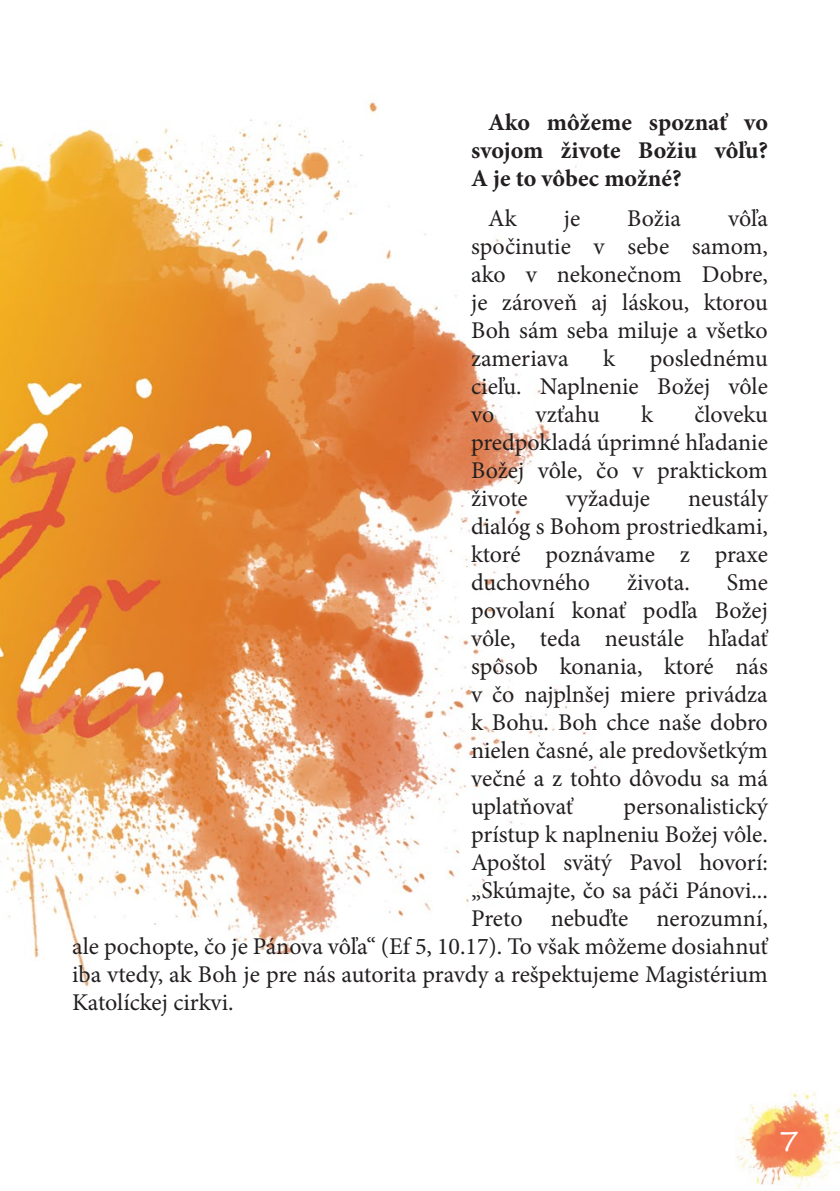
<style>
.page{position:relative;width:840px;height:1191px;background:#fff}
.page>*{position:absolute;margin:0;border:0;box-sizing:border-box;transform-origin:0 0}
.t1{font:30px "Segoe Print";color:#fff}
.t2{font:24px/28px "Minion Pro";letter-spacing:-.005em;color:#231f20;text-align:justify}
.t3{font:700 24px/28px "Minion Pro";color:#231f20;text-align:justify}
</style>
<div class="page">
<img style="left:736px;top:1093px;width:103px;height:96px">
<img style="left:0;top:101px;width:597px;height:886px">
<p class="t3" style="left:471px;top:108px;width:298px;text-indent:17px">Ako môžeme spoznať vo svojom živote Božiu vôľu?<br>A je to vôbec možné?</p>
<p class="t2" style="left:488px;top:204px;width:30px">Ak</p>
<p class="t2" style="left:563px;top:204px;width:18px">je</p>
<p class="t2" style="left:627px;top:204px;width:55px">Božia</p>
<p class="t2" style="left:471px;top:204px;width:298px;text-indent:257px">vôľa spočinutie v sebe samom, ako v nekonečnom Dobre, je zároveň aj láskou, ktorou Boh sám seba miluje a všetko zameriava</p>
<p class="t2" style="left:471px;top:344px;width:298px;text-indent:179px">poslednému cieľu. Naplnenie Božej vôle vo</p>
<p class="t2" style="left:603px;top:344px;width:13px">k</p>
<p class="t2" style="left:471px;top:400px;width:298px;text-indent:223px">človeku predpokladá úprimné hľadanie Božej vôle, čo v praktickom živote</p>
<p class="t2" style="left:535px;top:400px;width:66px">vzťahu</p>
<p class="t2" style="left:641px;top:400px;width:13px">k</p>
<p class="t2" style="left:471px;top:484px;width:298px;text-indent:217px">neustály dialóg s Bohom prostriedkami, ktoré poznávame z praxe duchovného</p>
<p class="t2" style="left:565px;top:484px;width:86px">vyžaduje</p>
<p class="t2" style="left:626px;top:568px;width:64px">života.</p>
<p class="t2" style="left:471px;top:568px;width:298px;text-indent:256px">Sme povolaní konať podľa Božej vôle, teda neustále hľadať spôsob konania, ktoré nás v čo najplnšej miere privádza k Bohu. Boh chce naše dobro nielen časné, ale predovšetkým večné a z tohto dôvodu sa má uplatňovať</p>
<p class="t2" style="left:623px;top:792px;width:146px">personalistický</p>
<p class="t2" style="left:471px;top:820px;width:298px">prístup k naplneniu Božej vôle.</p>
<p class="t2" style="left:471px;top:848px;width:298px">Apoštol svätý Pavol hovorí:</p>
<p class="t2" style="left:471px;top:876px;width:298px">„Skúmajte, čo sa páči Pánovi...</p>
<p class="t2" style="left:471px;top:904px;width:298px">Preto nebuďte nerozumní,</p>
<p class="t2" style="left:72px;top:932px;width:697px">ale pochopte, čo je Pánova vôľa“ (Ef 5, 10.17). To však môžeme dosiahnuť</p>
<p class="t2" style="left:72px;top:960px;width:697px">iba vtedy, ak Boh je pre nás autorita pravdy a rešpektujeme Magistérium</p>
<p class="t2" style="left:72px;top:988px;width:163px">Katolíckej cirkvi.</p>
<p class="t1" style="left:776px;top:1113px;width:23px">7</p>
</div>
